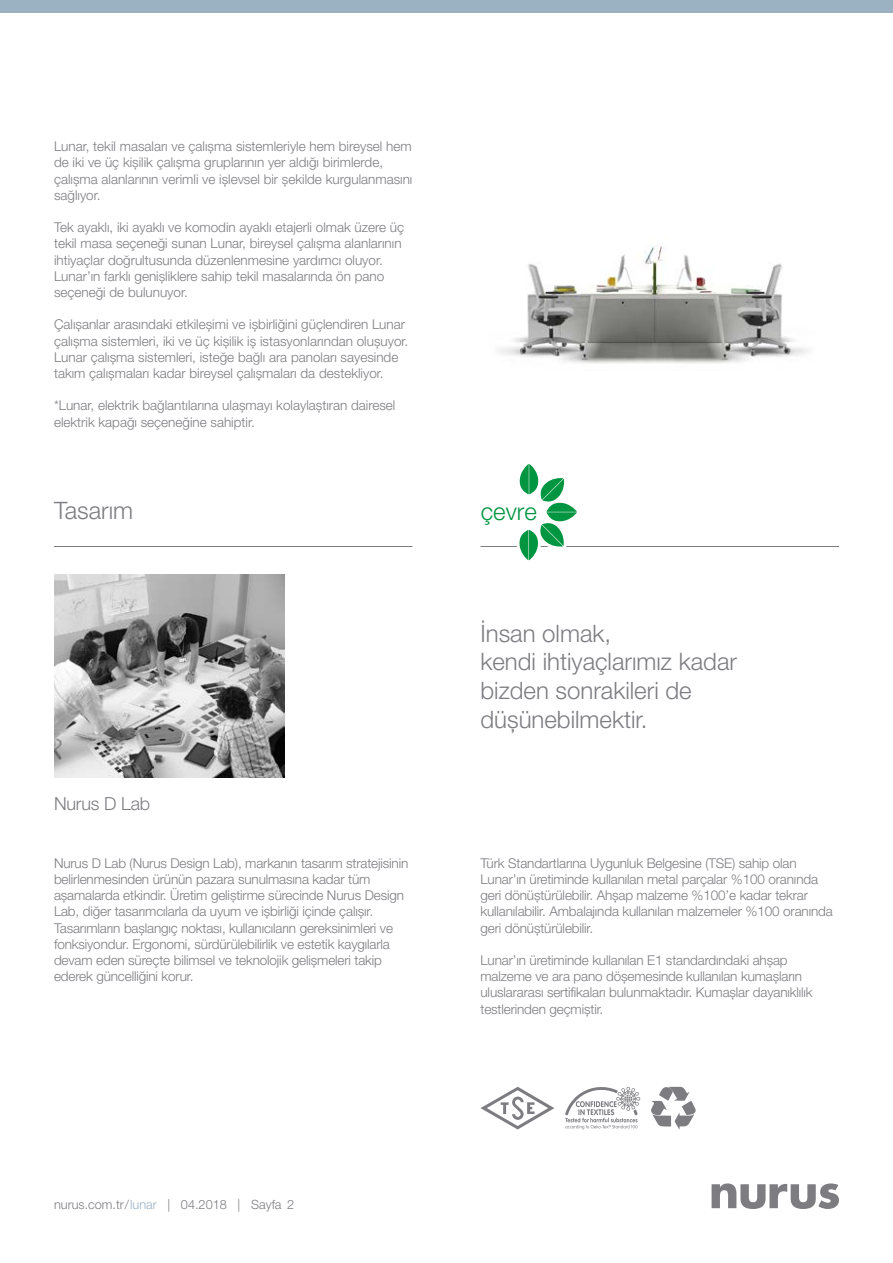
<style>
.page{position:relative;width:893px;height:1263px;background:#fff}
.page>*{position:absolute;margin:0;border:0;box-sizing:border-box;transform-origin:0 0}
.t1{font:300 24px/28.8px "Helvetica Neue LT Pro";color:#7d7c81}
.t2{font:300 24px "Helvetica Neue LT Pro";color:#009641}
.t3{font:300 18px "Helvetica Neue LT Pro";letter-spacing:-.01em;color:#7d7c81}
.t4{font:300 13.5px/16.2px "Helvetica Neue LT Pro";letter-spacing:-.01em;color:#7d7c81}
.t5{font:300 12.75px "Helvetica Neue LT Pro";color:#7d7c81}
.s1{color:#9bb2c3}
</style>
<div class="page">
<svg style="left:712px;top:1183px;width:127px;height:26px"></svg>
<div style="left:0;top:0;width:893px;height:12px;background:#9bb2c3"></div>
<img style="left:498px;top:246px;width:311px;height:117px">
<hr style="left:54px;top:546px;width:358px;height:1px;background:#7d7c81">
<hr style="left:480px;top:546px;width:359px;height:1px;background:#7d7c81">
<svg style="left:516px;top:464px;width:61px;height:97px"></svg>
<img style="left:54px;top:575px;width:231px;height:203px">
<svg style="left:480px;top:1087px;width:74px;height:42px"></svg>
<svg style="left:651px;top:1086px;width:45px;height:43px"></svg>
<svg style="left:565px;top:1086px;width:75px;height:43px"></svg>
<p class="t4" style="left:54px;top:138px;width:360px">Lunar, tekil masaları ve çalışma sistemleriyle hem bireysel hem de iki ve üç kişilik çalışma gruplarının yer aldığı birimlerde, çalışma alanlarının verimli ve işlevsel bir şekilde kurgulanmasını sağlıyor.</p>
<p class="t4" style="left:54px;top:219px;width:352px">Tek ayaklı, iki ayaklı ve komodin ayaklı etajerli olmak üzere üç tekil masa seçeneği sunan Lunar, bireysel çalışma alanlarının ihtiyaçlar doğrultusunda düzenlenmesine yardımcı oluyor.<br>Lunar’ın farklı genişliklere sahip tekil masalarında ön pano seçeneği de bulunuyor.</p>
<p class="t4" style="left:54px;top:316px;width:356px">Çalışanlar arasındaki etkileşimi ve işbirliğini güçlendiren Lunar çalışma sistemleri, iki ve üç kişilik iş istasyonlarından oluşuyor.<br>Lunar çalışma sistemleri, isteğe bağlı ara panoları sayesinde takım çalışmaları kadar bireysel çalışmaları da destekliyor.</p>
<p class="t4" style="left:54px;top:397px;width:343px">*Lunar, elektrik bağlantılarına ulaşmayı kolaylaştıran dairesel elektrik kapağı seçeneğine sahiptir.</p>
<h1 class="t1" style="left:54px;top:495px;width:81px">Tasarım</h1>
<h1 class="t2" style="left:481px;top:496px;width:58px">çevre</h1>
<h2 class="t3" style="left:54px;top:793px;width:98px">Nurus D Lab</h2>
<h1 class="t1" style="left:480px;top:618px;width:258px">İnsan olmak,<br>kendi ihtiyaçlarımız kadar bizden sonrakileri de düşünebilmektir.</h1>
<p class="t4" style="left:54px;top:854px;width:356px">Nurus D Lab (Nurus Design Lab), markanın tasarım stratejisinin belirlenmesinden ürünün pazara sunulmasına kadar tüm aşamalarda etkindir. Üretim geliştirme sürecinde Nurus Design Lab, diğer tasarımcılarla da uyum ve işbirliği içinde çalışır.<br>Tasarımların başlangıç noktası, kullanıcıların gereksinimleri ve fonksiyondur. Ergonomi, sürdürülebilirlik ve estetik kaygılarla devam eden süreçte bilimsel ve teknolojik gelişmeleri takip ederek güncelliğini korur.</p>
<p class="t4" style="left:480px;top:854px;width:354px">Türk Standartlarına Uygunluk Belgesine (TSE) sahip olan Lunar’ın üretiminde kullanılan metal parçalar %100 oranında geri dönüştürülebilir. Ahşap malzeme %100’e kadar tekrar kullanılabilir. Ambalajında kullanılan malzemeler %100 oranında geri dönüştürülebilir.</p>
<p class="t4" style="left:480px;top:952px;width:334px">Lunar’ın üretiminde kullanılan E1 standardındaki ahşap malzeme ve ara pano döşemesinde kullanılan kumaşların uluslararası sertifikaları bulunmaktadır. Kumaşlar dayanıklılık testlerinden geçmiştir.</p>
<p class="t5" style="left:54px;top:1197px;width:242px">nurus.com.tr / <span class="s1">lunar</span> | 04.2018 | Sayfa 2</p>
</div>
